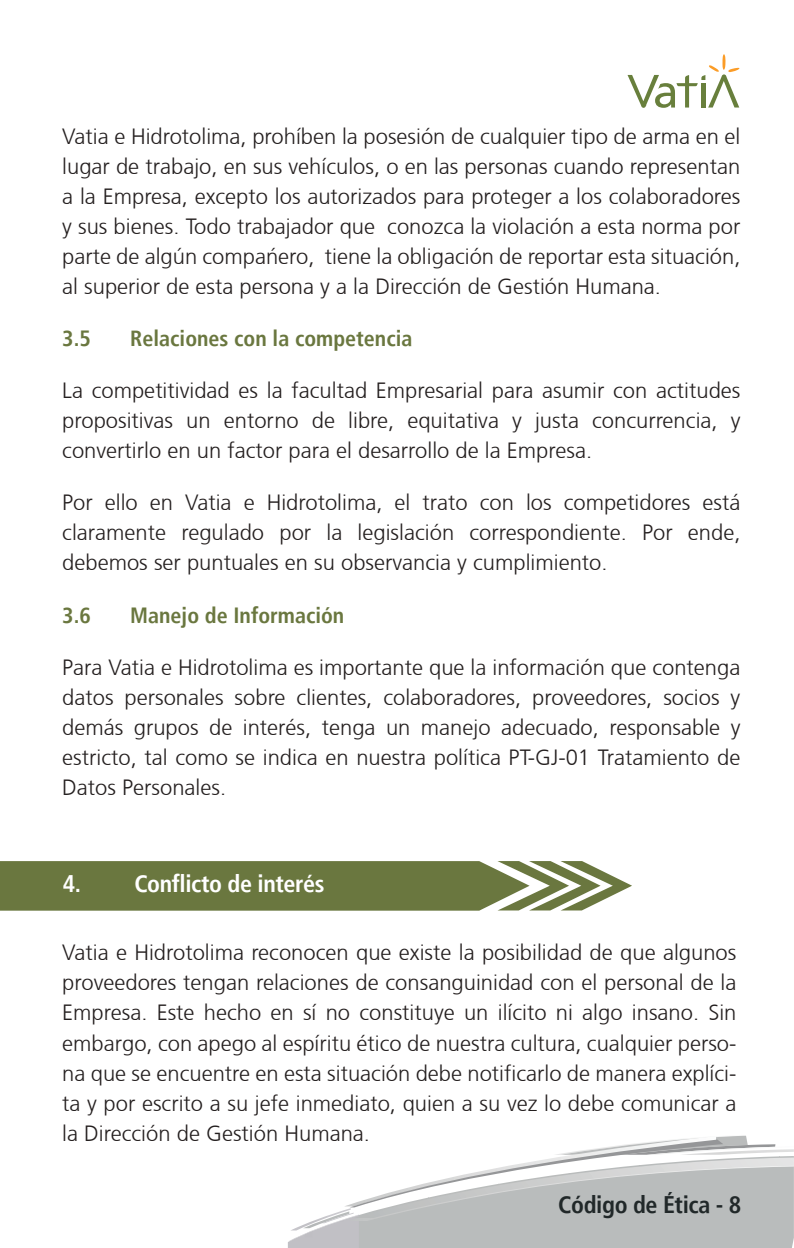
<style>
.page{position:relative;width:794px;height:1248px;background:#fff}
.page>*{position:absolute;margin:0;border:0;box-sizing:border-box;transform-origin:0 0}
.t1{font:700 condensed 24px "Frutiger LT";letter-spacing:-.015em;color:#fff}
.t2{font:700 condensed 24px "Frutiger LT";letter-spacing:-.015em;color:#212829}
.t3{font:300 22px/30px "Frutiger CE";color:#241f1f;text-align:justify}
.t4{font:700 condensed 22px "Frutiger LT";color:#6a773f}
</style>
<div class="page">
<svg style="left:627px;top:54px;width:112px;height:54px"></svg>
<svg style="left:0;top:861px;width:632px;height:49px;background:#798553"></svg>
<img style="left:333px;top:1212px;width:11px;height:2px">
<img style="left:288px;top:1214px;width:71px;height:33px">
<svg style="left:344px;top:1135px;width:450px;height:85px"></svg>
<p class="t3" style="left:62px;top:121px;width:680px">Vatia e Hidrotolima, prohíben la posesión de cualquier tipo de arma en el lugar de trabajo, en sus vehículos, o en las personas cuando representan a la Empresa, excepto los autorizados para proteger a los colaboradores y sus bienes. Todo trabajador que conozca la violación a esta norma por parte de algún compañero, tiene la obligación de reportar esta situación, al superior de esta persona y a la Dirección de Gestión Humana.</p>
<p class="t4" style="left:62px;top:325px;width:30px">3.5</p>
<p class="t4" style="left:130px;top:325px;width:284px">Relaciones con la competencia</p>
<p class="t3" style="left:62px;top:375px;width:680px">La competitividad es la facultad Empresarial para asumir con actitudes propositivas un entorno de libre, equitativa y justa concurrencia, y convertirlo en un factor para el desarrollo de la Empresa.</p>
<p class="t3" style="left:62px;top:487px;width:679px">Por ello en Vatia e Hidrotolima, el trato con los competidores está claramente regulado por la legislación correspondiente. Por ende, debemos ser puntuales en su observancia y cumplimiento.</p>
<p class="t4" style="left:62px;top:601px;width:30px">3.6</p>
<p class="t4" style="left:130px;top:601px;width:215px">Manejo de Información</p>
<p class="t3" style="left:62px;top:651px;width:680px">Para Vatia e Hidrotolima es importante que la información que contenga datos personales sobre clientes, colaboradores, proveedores, socios y demás grupos de interés, tenga un manejo adecuado, responsable y estricto, tal como se indica en nuestra política PT-GJ-01 Tratamiento de Datos Personales.</p>
<p class="t1" style="left:63px;top:869px;width:263px">4. Conflicto de interés</p>
<p class="t3" style="left:62px;top:937px;width:676px">Vatia e Hidrotolima reconocen que existe la posibilidad de que algunos proveedores tengan relaciones de consanguinidad con el personal de la Empresa. Este hecho en sí no constituye un ilícito ni algo insano. Sin embargo, con apego al espíritu ético de nuestra cultura, cualquier perso&shy;na que se encuentre en esta situación debe notificarlo de manera explíci&shy;ta y por escrito a su jefe inmediato, quien a su vez lo debe comunicar a la Dirección de Gestión Humana.</p>
<p class="t2" style="left:558px;top:1190px;width:185px">Código de Ética - 8</p>
</div>
